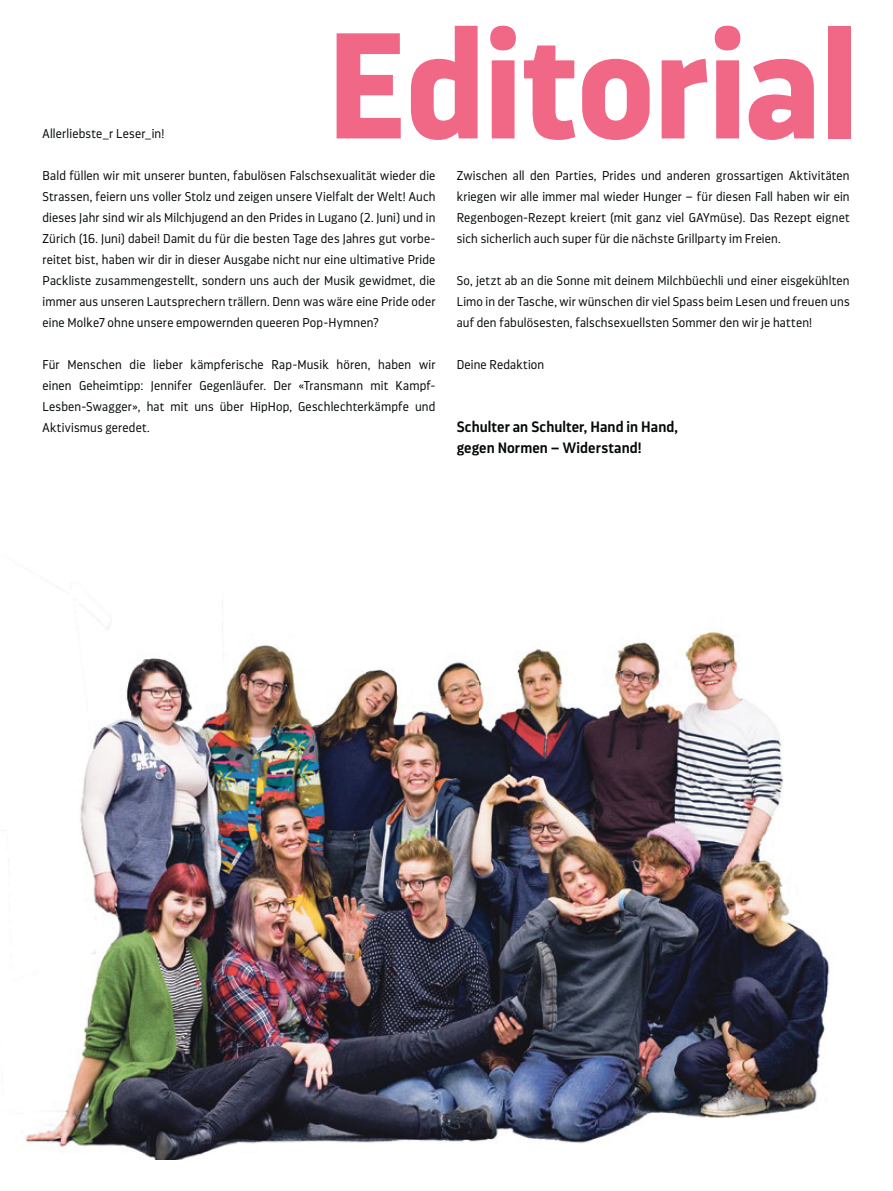
<style>
.page{position:relative;width:893px;height:1191px;background:#fff}
.page>*{position:absolute;margin:0;border:0;box-sizing:border-box;transform-origin:0 0}
.t1{font:700 150.15px "Darwin Pro";letter-spacing:-.005em;color:#f16887}
.t2{font:600 15px/21px "Darwin Pro";letter-spacing:.005em;color:#040909}
.t3{font:300 12.75px/21px "Darwin Pro";letter-spacing:.015em;color:#040909;text-align:justify}
</style>
<div class="page">
<img style="left:8px;top:607px;width:822px;height:552px">
<h1 class="t1" style="left:327px;top:22px;width:533px">Editorial</h1>
<p class="t3" style="left:42px;top:166px;width:394px">Bald füllen wir mit unserer bunten, fabulösen Falschsexualität wieder die Strassen, feiern uns voller Stolz und zeigen unsere Vielfalt der Welt! Auch dieses Jahr sind wir als Milchjugend an den Prides in Lugano (2. Juni) und in Zürich (16. Juni) dabei! Damit du für die besten Tage des Jahres gut vorbe&shy;reitet bist, haben wir dir in dieser Ausgabe nicht nur eine ultimative Pride Packliste zusammengestellt, sondern uns auch der Musik gewidmet, die immer aus unseren Lautsprechern trällern. Denn was wäre eine Pride oder eine Molke7 ohne unsere empowernden queeren Pop-Hymnen?</p>
<p class="t3" style="left:42px;top:355px;width:394px">Für Menschen die lieber kämpferische Rap-Musik hören, haben wir einen Geheimtipp: Jennifer Gegenläufer. Der «Transmann mit Kampf-Lesben-Swagger», hat mit uns über HipHop, Geschlechterkämpfe und Aktivismus geredet.</p>
<p class="t3" style="left:42px;top:124px;width:123px">Allerliebste_r Leser_in!</p>
<p class="t3" style="left:457px;top:166px;width:394px">Zwischen all den Parties, Prides und anderen grossartigen Aktivitäten kriegen wir alle immer mal wieder Hunger – für diesen Fall haben wir ein Regenbogen-Rezept kreiert (mit ganz viel GAYmüse). Das Rezept eignet sich sicherlich auch super für die nächste Grillparty im Freien.</p>
<p class="t3" style="left:457px;top:271px;width:394px">So, jetzt ab an die Sonne mit deinem Milchbüechli und einer eisgekühlten Limo in der Tasche, wir wünschen dir viel Spass beim Lesen und freuen uns auf den fabulösesten, falschsexuellsten Sommer den wir je hatten!</p>
<p class="t3" style="left:457px;top:355px;width:89px">Deine Redaktion</p>
<p class="t2" style="left:457px;top:417px;width:223px">Schulter an Schulter, Hand in Hand, gegen Normen – Widerstand!</p>
</div>
